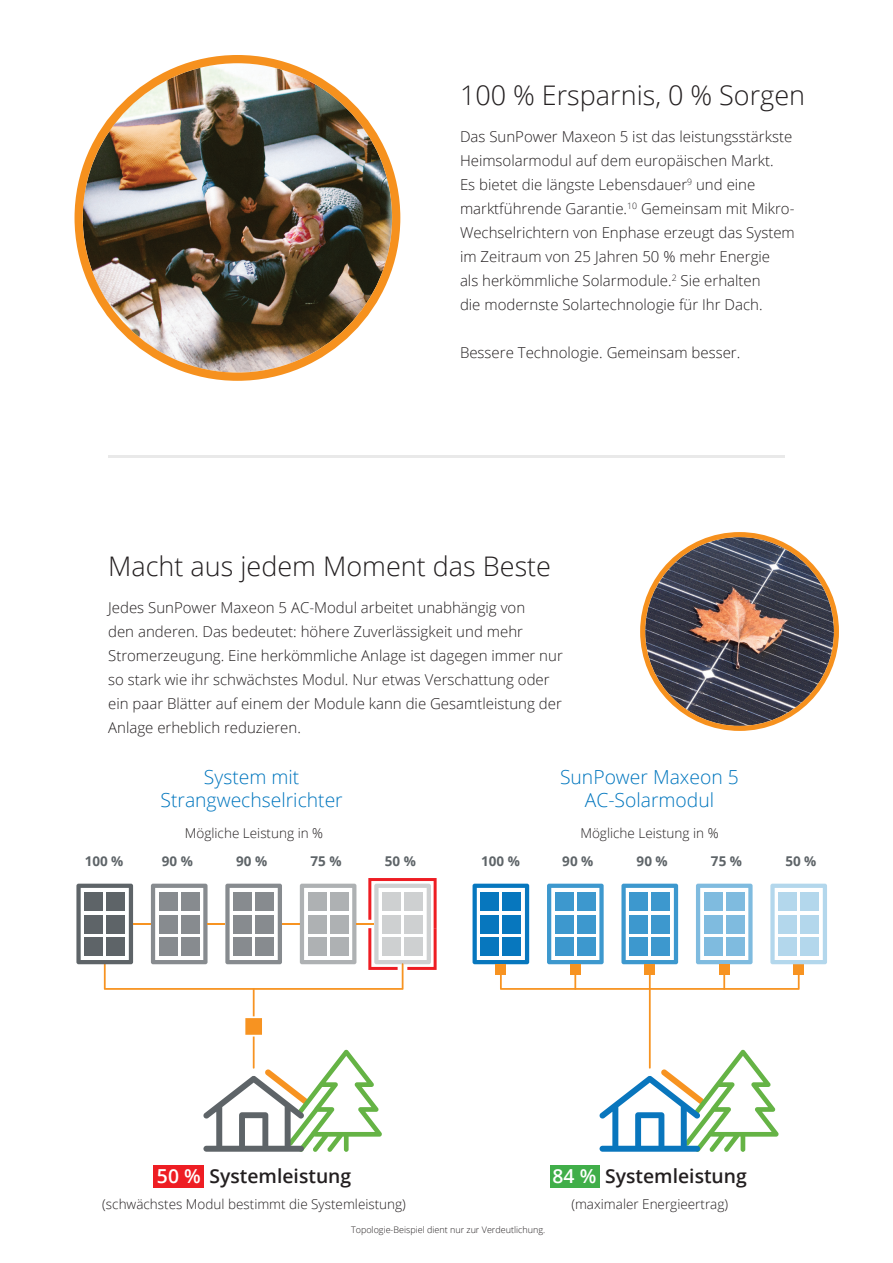
<style>
.page{position:relative;width:893px;height:1263px;background:#fff}
.page>*{position:absolute;margin:0;border:0;box-sizing:border-box;transform-origin:0 0}
.Subheading{font:300 27px "Open Sans";color:#231f20}
.Subheading-2{font:300 19.35px/23.5px "Open Sans";color:#0076be;text-align:center}
.Subheading-3{font:600 19.35px "Open Sans";color:#231f20}
.t1{font:300 15px/24px "Open Sans";color:#231f20}
.Subheading-4{font:300 13.5px "Open Sans";color:#231f20}
.Orange_Subheading{font:700 13.5px "Open Sans";color:#5e6468}
.t2{font:300 9px "Open Sans";color:#231f20}
.s1{color:#fff}
</style>
<div class="page">
<hr style="left:253px;top:988px;width:2px;height:80px;background:#f79321">
<svg style="left:245px;top:1016px;width:17px;height:20px"></svg>
<svg style="left:203px;top:1049px;width:179px;height:103px"></svg>
<div style="left:154px;top:1166px;width:50px;height:22px;background:#ee1d23"></div>
<div style="left:551px;top:1166px;width:49px;height:22px;background:#40ae49"></div>
<img style="left:645px;top:537px;width:189px;height:189px;border-radius:94px">
<div style="left:640px;top:532px;width:199px;height:199px;border:5px solid #f6911e;border-radius:50%"></div>
<img style="left:83px;top:63px;width:309px;height:310px;border-radius:155px">
<div style="left:75px;top:55px;width:325px;height:326px;border:8px solid #f6911e;border-radius:50%"></div>
<hr style="left:649px;top:971px;width:2px;height:97px;background:#f79321">
<svg style="left:473px;top:884px;width:354px;height:106px"></svg>
<div style="left:778px;top:892px;width:19px;height:19px;background:#b3d7ec"></div>
<div style="left:800px;top:892px;width:19px;height:19px;background:#b3d7ec"></div>
<div style="left:778px;top:915px;width:19px;height:18px;background:#b3d7ec"></div>
<div style="left:800px;top:915px;width:19px;height:18px;background:#b3d7ec"></div>
<div style="left:778px;top:937px;width:19px;height:19px;background:#b3d7ec"></div>
<div style="left:800px;top:937px;width:19px;height:19px;background:#b3d7ec"></div>
<svg style="left:599px;top:1049px;width:179px;height:103px"></svg>
<hr style="left:108px;top:455px;width:677px;height:2px;background:#231f20">
<svg style="left:76px;top:878px;width:361px;height:112px"></svg>
<p class="Subheading" style="left:460px;top:76px;width:347px">100 % Ersparnis, 0 % Sorgen</p>
<p class="t1" style="left:460px;top:124px;width:336px">Das SunPower Maxeon 5 ist das leistungsstärkste Heimsolarmodul auf dem europäischen Markt.<br>Es bietet die längste Lebensdauer<sup>9</sup> und eine marktführende Garantie.<sup>10</sup> Gemeinsam mit Mikro-Wechselrichtern von Enphase erzeugt das System im Zeitraum von 25 Jahren 50 % mehr Energie<br>als herkömmliche Solarmodule.<sup>2</sup> Sie erhalten<br>die modernste Solartechnologie für Ihr Dach.</p>
<p class="t1" style="left:460px;top:340px;width:282px">Bessere Technologie. Gemeinsam besser.</p>
<p class="Subheading" style="left:108px;top:547px;width:444px">Macht aus jedem Moment das Beste</p>
<p class="t1" style="left:108px;top:595px;width:456px">Jedes SunPower Maxeon 5 AC-Modul arbeitet unabhängig von<br>den anderen. Das bedeutet: höhere Zuverlässigkeit und mehr Stromerzeugung. Eine herkömmliche Anlage ist dagegen immer nur so stark wie ihr schwächstes Modul. Nur etwas Verschattung oder ein paar Blätter auf einem der Module kann die Gesamtleistung der Anlage erheblich reduzieren.</p>
<p class="Subheading-2" style="left:160px;top:764px;width:184px">System mit<br>Strangwechselrichter</p>
<p class="Subheading-2" style="left:560px;top:764px;width:180px">SunPower Maxeon 5<br>AC-Solarmodul</p>
<p class="Subheading-4" style="left:185px;top:823px;width:140px">Mögliche Leistung in %</p>
<p class="Subheading-4" style="left:580px;top:823px;width:140px">Mögliche Leistung in %</p>
<p class="Orange_Subheading" style="left:85px;top:852px;width:40px">100 %</p>
<p class="Orange_Subheading" style="left:162px;top:852px;width:33px">90 %</p>
<p class="Orange_Subheading" style="left:236px;top:852px;width:33px">90 %</p>
<p class="Orange_Subheading" style="left:310px;top:852px;width:33px">75 %</p>
<p class="Orange_Subheading" style="left:385px;top:852px;width:33px">50 %</p>
<p class="Orange_Subheading" style="left:481px;top:852px;width:40px">100 %</p>
<p class="Orange_Subheading" style="left:562px;top:852px;width:33px">90 %</p>
<p class="Orange_Subheading" style="left:637px;top:852px;width:33px">90 %</p>
<p class="Orange_Subheading" style="left:711px;top:852px;width:33px">75 %</p>
<p class="Orange_Subheading" style="left:785px;top:852px;width:33px">50 %</p>
<p class="Subheading-3" style="left:157px;top:1163px;width:196px"><span class="s1">50 %</span> Systemleistung</p>
<p class="Subheading-4" style="left:102px;top:1195px;width:305px">(schwächstes Modul bestimmt die Systemleistung)</p>
<p class="t2" style="left:351px;top:1223px;width:196px">Topologie-Beispiel dient nur zur Verdeutlichung.</p>
<p class="Subheading-3" style="left:553px;top:1163px;width:196px"><span class="s1">84 %</span> Systemleistung</p>
<p class="Subheading-4" style="left:571px;top:1195px;width:158px">(maximaler Energieertrag)</p>
</div>
